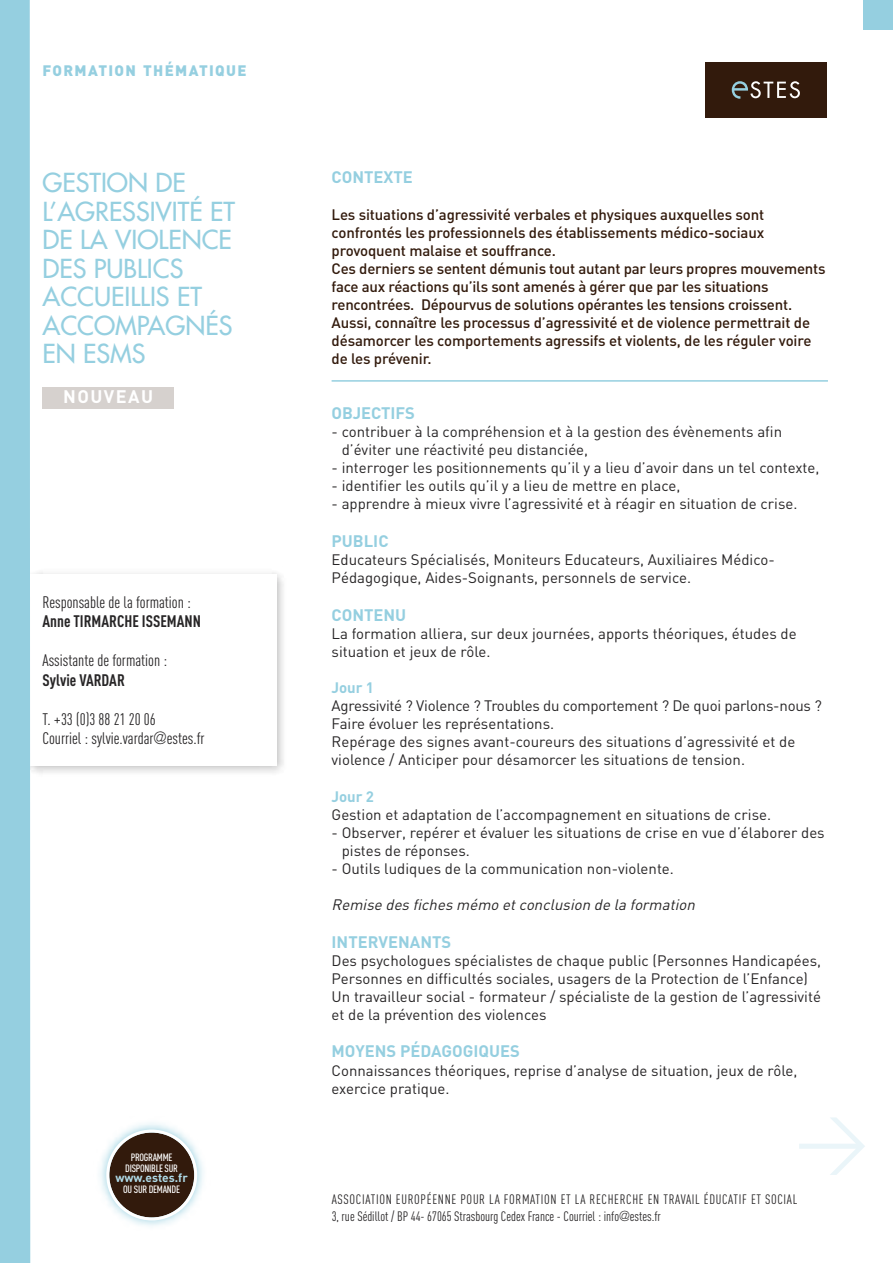
<style>
.page{position:relative;width:893px;height:1263px;background:#fff}
.page>*{position:absolute;margin:0;border:0;box-sizing:border-box;transform-origin:0 0}
.t1{font:72px "DIN";color:#eaf5f9}
.t2{font:25.5px/28.5px "Futura";color:#95cfe0}
.t3{font:700 18px "DIN";letter-spacing:.08em;color:#fff}
.t4{font:16.5px/19.5px "DIN Cond";color:#272526}
.t5{font:700 16.5px "DIN";color:#95cfe0}
.t6{font:700 16.5px "DIN Cond";color:#272526}
.t7{font:15px/18px "DIN";color:#272526}
.t8{font:500 15px/18px "DIN";letter-spacing:-.015em;color:#321a0c}
.t9{font:italic 15px "DIN";color:#272526}
.t10{font:900 15px "DIN";letter-spacing:.09em;color:#95cfe0}
.t11{font:700 15px "DIN";letter-spacing:-.005em;color:#95cfe0}
.t12{font:13.5px/17.1px "DIN Cond";letter-spacing:.045em;color:#272526}
.t13{font:700 12px "DIN";color:#b0dbe8}
.t14{font:500 10.5px/10.5px "DIN Cond";letter-spacing:-.025em;color:#fff;text-align:center}
.s1{font-family:"Futura";font-weight:300}
</style>
<div class="page">
<img style="left:100px;top:1123px;width:103px;height:103px">
<svg style="left:106px;top:1129px;width:91px;height:91px"></svg>
<hr style="left:332px;top:380px;width:496px;height:2px;background:#95cfe0">
<div style="left:0;top:0;width:30px;height:1263px;background:#95cfe0"></div>
<div style="left:705px;top:62px;width:122px;height:56px;background:#321a0c"></div>
<svg style="left:732px;top:81px;width:68px;height:18px"></svg>
<div style="left:863px;top:0;width:30px;height:29px;background:#95cfe0"></div>
<div style="left:43px;top:387px;width:131px;height:21px;background:#d6d1ce"></div>
<p class="t10" style="left:43px;top:62px;width:206px">FORMATION THÉMATIQUE</p>
<h2 class="t2" style="left:43px;top:170px;width:194px">GESTION DE<br>L’AGRESSIVITÉ ET<br>DE LA VIOLENCE<br>DES PUBLICS<br>ACCUEILLIS ET<br>ACCOMPAGNÉS<br>EN ESMS</h2>
<p class="t5" style="left:332px;top:168px;width:83px">CONTEXTE</p>
<p class="t8" style="left:332px;top:205px;width:495px">Les situations d’agressivité verbales et physiques auxquelles sont confrontés les professionnels des établissements médico-sociaux provoquent malaise et souffrance.<br>Ces derniers se sentent démunis tout autant par leurs propres mouvements face aux réactions qu’ils sont amenés à gérer que par les situations rencontrées. Dépourvus de solutions opérantes les tensions croissent.<br>Aussi, connaître les processus d’agressivité et de violence permettrait de désamorcer les comportements agressifs et violents, de les réguler voire de les prévenir.</p>
<p class="t3" style="left:63px;top:386px;width:91px">NOUVEAU</p>
<p class="t4" style="left:43px;top:594px;width:150px">Responsable de la formation :</p>
<p class="t6" style="left:43px;top:616px;width:160px">Anne TIRMARCHE ISSEMANN</p>
<p class="t4" style="left:43px;top:652px;width:126px">Assistante de formation :</p>
<p class="t6" style="left:43px;top:674px;width:84px">Sylvie VARDAR</p>
<p class="t4" style="left:43px;top:711px;width:164px">T. +33 (0)3 88 21 20 06<br>Courriel : sylvie.vardar<span class="s1">@</span>estes.fr</p>
<p class="t14" style="left:125px;top:1153px;width:54px">PROGRAMME<br>DISPONIBLE SUR</p>
<p class="t13" style="left:115px;top:1171px;width:74px">www.estes.fr</p>
<p class="t14" style="left:123px;top:1185px;width:58px">OU SUR DEMANDE</p>
<p class="t5" style="left:332px;top:404px;width:85px">OBJECTIFS</p>
<p class="t7" style="left:342px;top:423px;width:442px;text-indent:-10px">- contribuer à la compréhension et à la gestion des évènements afin d’éviter une réactivité peu distanciée,</p>
<p class="t7" style="left:332px;top:459px;width:489px">- interroger les positionnements qu’il y a lieu d’avoir dans un tel contexte,</p>
<p class="t7" style="left:332px;top:477px;width:350px">- identifier les outils qu’il y a lieu de mettre en place,</p>
<p class="t7" style="left:332px;top:495px;width:467px">- apprendre à mieux vivre l’agressivité et à réagir en situation de crise.</p>
<p class="t5" style="left:332px;top:531px;width:58px">PUBLIC</p>
<p class="t7" style="left:332px;top:551px;width:445px">Educateurs Spécialisés, Moniteurs Educateurs, Auxiliaires Médico-<br>Pédagogique, Aides-Soignants, personnels de service.</p>
<p class="t5" style="left:332px;top:605px;width:76px">CONTENU</p>
<p class="t7" style="left:332px;top:625px;width:467px">La formation alliera, sur deux journées, apports théoriques, études de situation et jeux de rôle.</p>
<p class="t11" style="left:332px;top:679px;width:44px">Jour 1</p>
<p class="t7" style="left:332px;top:697px;width:492px">Agressivité ? Violence ? Troubles du comportement ? De quoi parlons-nous ?<br>Faire évoluer les représentations.<br>Repérage des signes avant-coureurs des situations d’agressivité et de violence / Anticiper pour désamorcer les situations de tension.</p>
<p class="t11" style="left:332px;top:788px;width:44px">Jour 2</p>
<p class="t7" style="left:332px;top:806px;width:441px">Gestion et adaptation de l’accompagnement en situations de crise.</p>
<p class="t7" style="left:342px;top:824px;width:484px;text-indent:-10px">- Observer, repérer et évaluer les situations de crise en vue d’élaborer des pistes de réponses.</p>
<p class="t7" style="left:332px;top:860px;width:344px">- Outils ludiques de la communication non-violente.</p>
<p class="t9" style="left:332px;top:896px;width:368px">Remise des fiches mémo et conclusion de la formation</p>
<p class="t5" style="left:332px;top:932px;width:121px">INTERVENANTS</p>
<p class="t7" style="left:332px;top:951px;width:491px">Des psychologues spécialistes de chaque public (Personnes Handicapées, Personnes en difficultés sociales, usagers de la Protection de l’Enfance)<br>Un travailleur social - formateur / spécialiste de la gestion de l’agressivité et de la prévention des violences</p>
<p class="t5" style="left:332px;top:1042px;width:190px">MOYENS PÉDAGOGIQUES</p>
<p class="t7" style="left:332px;top:1061px;width:467px">Connaissances théoriques, reprise d’analyse de situation, jeux de rôle, exercice pratique.</p>
<h1 class="t1" style="left:795px;top:1098px;width:75px">&gt;</h1>
<p class="t12" style="left:332px;top:1191px;width:467px">ASSOCIATION EUROPÉENNE POUR LA FORMATION ET LA RECHERCHE EN TRAVAIL ÉDUCATIF ET SOCIAL<br>3, rue Sédillot / BP 44- 67065 Strasbourg Cedex France - Courriel : info<span class="s1">@</span>estes.fr</p>
</div>
